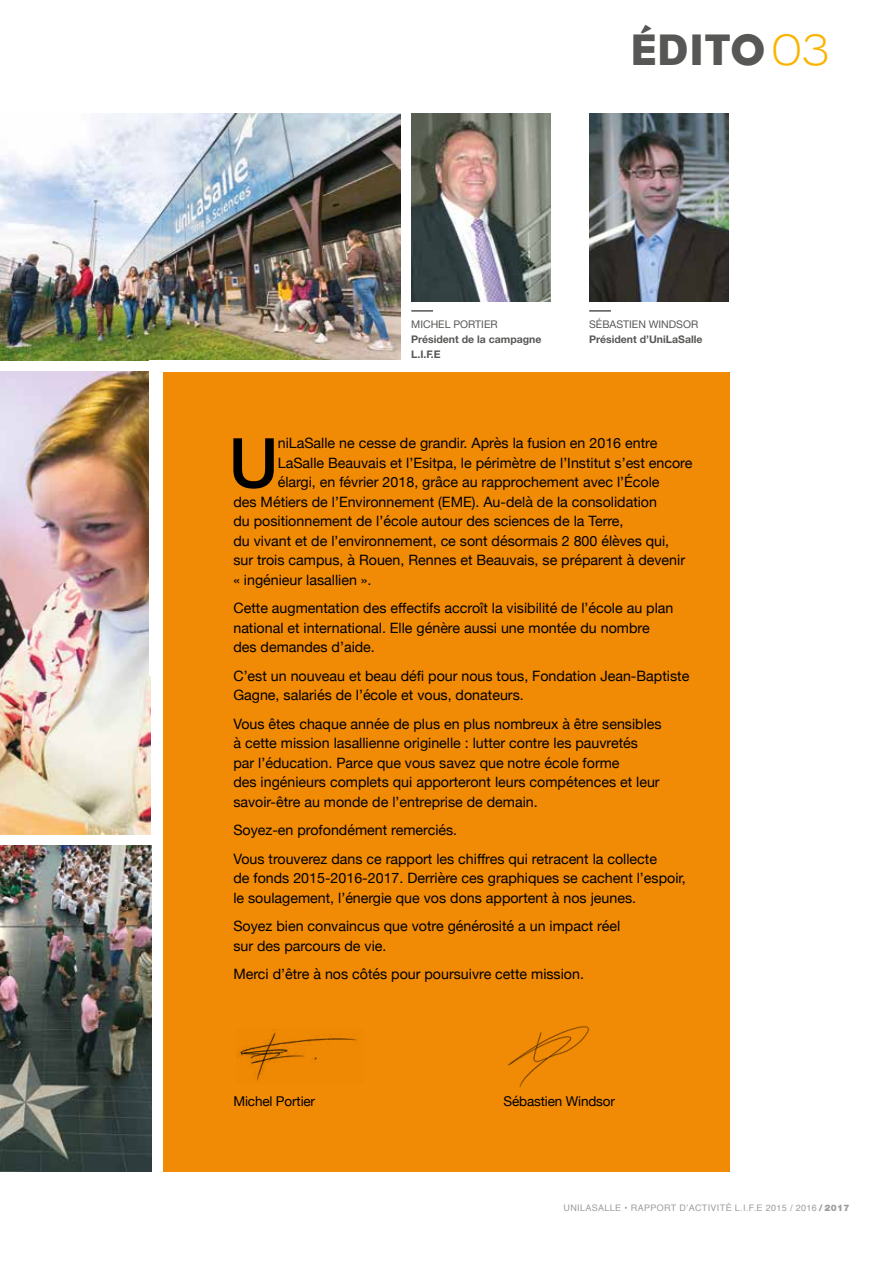
<style>
.page{position:relative;width:893px;height:1263px;background:#fff}
.page>*{position:absolute;margin:0;border:0;box-sizing:border-box;transform-origin:0 0}
.t1{font:500 68.85px "Helvetica Neue";color:#000}
.t2{font:45px "Eagle";letter-spacing:.01em;color:#575756}
.t3{font:14.25px/19.5px "Helvetica Neue";color:#000}
.t4{font:13.5px "Helvetica Neue";letter-spacing:-.01em;color:#000}
.t5{font:700 10.5px/15px "Helvetica Neue CE";color:#575756}
.t6{font:10.5px "Helvetica Neue";color:#575756}
.t7{font:9px "Helvetica";letter-spacing:.04em;color:#9d9d9c}
.s1{font-weight:300;color:#fab400}
.s2{font-family:"Helvetica Neue LT";font-weight:900}
</style>
<div class="page">
<img style="left:0;top:372px;width:151px;height:463px">
<img style="left:0;top:114px;width:401px;height:246px">
<img style="left:411px;top:114px;width:140px;height:188px">
<img style="left:589px;top:114px;width:140px;height:188px">
<div style="left:150px;top:360px;width:427px;height:316px;background:#fff"></div>
<div style="left:163px;top:372px;width:566px;height:799px;background:#f18a04"></div>
<img style="left:0;top:845px;width:151px;height:326px">
<svg style="left:411px;top:311px;width:22px;height:1px"></svg>
<svg style="left:589px;top:311px;width:22px;height:1px"></svg>
<img style="left:236px;top:1029px;width:121px;height:52px">
<img style="left:508px;top:1026px;width:82px;height:61px">
<h2 class="t2" style="left:630px;top:24px;width:200px">ÉDITO<span class="s1">03</span></h2>
<p class="t6" style="left:411px;top:317px;width:88px">MICHEL PORTIER</p>
<p class="t5" style="left:411px;top:332px;width:132px">Président de la campagne<br>L.I.F.E</p>
<p class="t6" style="left:589px;top:317px;width:111px">SÉBASTIEN WINDSOR</p>
<p class="t5" style="left:589px;top:332px;width:115px">Président d’UniLaSalle</p>
<h1 class="t1" style="left:229px;top:408px;width:51px">U</h1>
<p class="t3" style="left:278px;top:434px;width:381px">niLaSalle ne cesse de grandir. Après la fusion en 2016 entre</p>
<p class="t3" style="left:278px;top:454px;width:416px">LaSalle Beauvais et l’Esitpa, le périmètre de l’Institut s’est encore</p>
<p class="t3" style="left:278px;top:473px;width:383px">élargi, en février 2018, grâce au rapprochement avec l’École</p>
<p class="t3" style="left:233px;top:493px;width:425px">des Métiers de l’Environnement (EME). Au-delà de la consolidation</p>
<p class="t3" style="left:233px;top:512px;width:392px">du positionnement de l’école autour des sciences de la Terre,</p>
<p class="t3" style="left:233px;top:532px;width:437px">du vivant et de l’environnement, ce sont désormais 2 800 élèves qui,</p>
<p class="t3" style="left:233px;top:551px;width:453px">sur trois campus, à Rouen, Rennes et Beauvais, se préparent à devenir</p>
<p class="t3" style="left:233px;top:571px;width:140px">« ingénieur lasallien ».</p>
<p class="t3" style="left:233px;top:599px;width:442px">Cette augmentation des effectifs accroît la visibilité de l’école au plan national et international. Elle génère aussi une montée du nombre des demandes d’aide.</p>
<p class="t3" style="left:233px;top:667px;width:457px">C’est un nouveau et beau défi pour nous tous, Fondation Jean-Baptiste<br>Gagne, salariés de l’école et vous, donateurs.</p>
<p class="t3" style="left:233px;top:715px;width:430px">Vous êtes chaque année de plus en plus nombreux à être sensibles à cette mission lasallienne originelle : lutter contre les pauvretés par l’éducation. Parce que vous savez que notre école forme<br>des ingénieurs complets qui apporteront leurs compétences et leur savoir-être au monde de l’entreprise de demain.</p>
<p class="t3" style="left:233px;top:817px;width:425px;line-height:28.5px">Soyez-en profondément remerciés.<br>Vous trouverez dans ce rapport les chiffres qui retracent la collecte</p>
<p class="t3" style="left:233px;top:869px;width:454px">de fonds 2015-2016-2017. Derrière ces graphiques se cachent l’espoir, le soulagement, l’énergie que vos dons apportent à nos jeunes.</p>
<p class="t3" style="left:233px;top:917px;width:388px">Soyez bien convaincus que votre générosité a un impact réel sur des parcours de vie.</p>
<p class="t3" style="left:233px;top:965px;width:352px">Merci d’être à nos côtés pour poursuivre cette mission.</p>
<p class="t4" style="left:233px;top:1091px;width:83px">Michel Portier</p>
<p class="t4" style="left:503px;top:1091px;width:113px">Sébastien Windsor</p>
<p class="t7" style="left:563px;top:1201px;width:288px">UNILASALLE • RAPPORT D’ACTIVITÉ L.I.F.E 2015 / 2016 <span class="s2">/ 2017</span></p>
</div>
